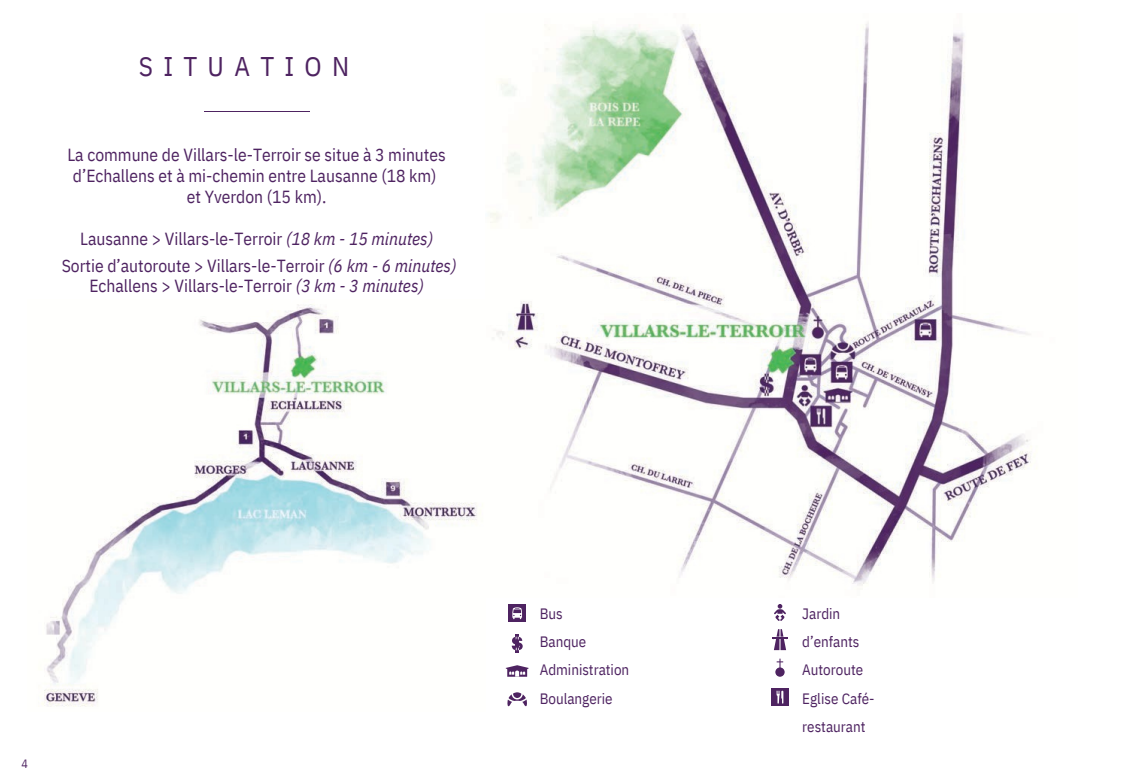
<style>
.page{position:relative;width:1134px;height:782px;background:#fff}
.page>*{position:absolute;margin:0;border:0;box-sizing:border-box;transform-origin:0 0}
.t1{font:27px "IBM Plex Sans Cond";letter-spacing:.38em;color:#4e2361}
.t2{font:17.5px/21.1px "IBM Plex Sans Cond";color:#4e2361;text-align:center}
.t3{font:15px/28.1px "IBM Plex Sans Cond";color:#4e2361}
.t4{font:12px "IBM Plex Sans Cond";color:#4e2361}
.s1{font-style:italic}
</style>
<div class="page">
<hr style="left:204px;top:111px;width:105px;height:1px;background:#4e2361">
<img style="left:490px;top:22px;width:547px;height:564px">
<img style="left:41px;top:304px;width:440px;height:403px">
<svg style="left:506px;top:665px;width:23px;height:12px"></svg>
<svg style="left:512px;top:634px;width:11px;height:18px"></svg>
<div style="left:508px;top:604px;width:18px;height:17px;background:#4e2361"></div>
<svg style="left:512px;top:607px;width:10px;height:12px"></svg>
<svg style="left:507px;top:692px;width:20px;height:15px"></svg>
<div style="left:775px;top:667px;width:9px;height:9px;background:#4e2361;border-radius:50%"></div>
<svg style="left:776px;top:658px;width:7px;height:12px"></svg>
<svg style="left:774px;top:604px;width:12px;height:17px"></svg>
<div style="left:771px;top:688px;width:17px;height:17px;background:#4e2361"></div>
<svg style="left:776px;top:690px;width:7px;height:13px"></svg>
<svg style="left:773px;top:629px;width:14px;height:21px"></svg>
<p class="t1" style="left:139px;top:48px;width:212px">SITUATION</p>
<p class="t2" style="left:67px;top:144px;width:380px">La commune de Villars-le-Terroir se situe à 3 minutes d’Echallens et à mi-chemin entre Lausanne (18 km)</p>
<p class="t2" style="left:187px;top:186px;width:141px">et Yverdon (15 km).</p>
<p class="t2" style="left:80px;top:228px;width:354px">Lausanne &gt; Villars-le-Terroir <span class="s1">(18 km - 15 minutes)</span></p>
<p class="t2" style="left:62px;top:254px;width:396px">Sortie d’autoroute &gt; Villars-le-Terroir <span class="s1">(6 km - 6 minutes)</span></p>
<p class="t2" style="left:89px;top:275px;width:336px">Echallens &gt; Villars-le-Terroir <span class="s1">(3 km - 3 minutes)</span></p>
<p class="t4" style="left:21px;top:755px;width:8px">4</p>
<p class="t3" style="left:540px;top:599px;width:25px">Bus</p>
<p class="t3" style="left:540px;top:627px;width:91px">Banque<br>Administration<br>Boulangerie</p>
<p class="t3" style="left:802px;top:599px;width:62px">Jardin d’enfants<br>Autoroute</p>
<p class="t3" style="left:802px;top:683px;width:74px">Eglise Café&shy;restaurant</p>
</div>
